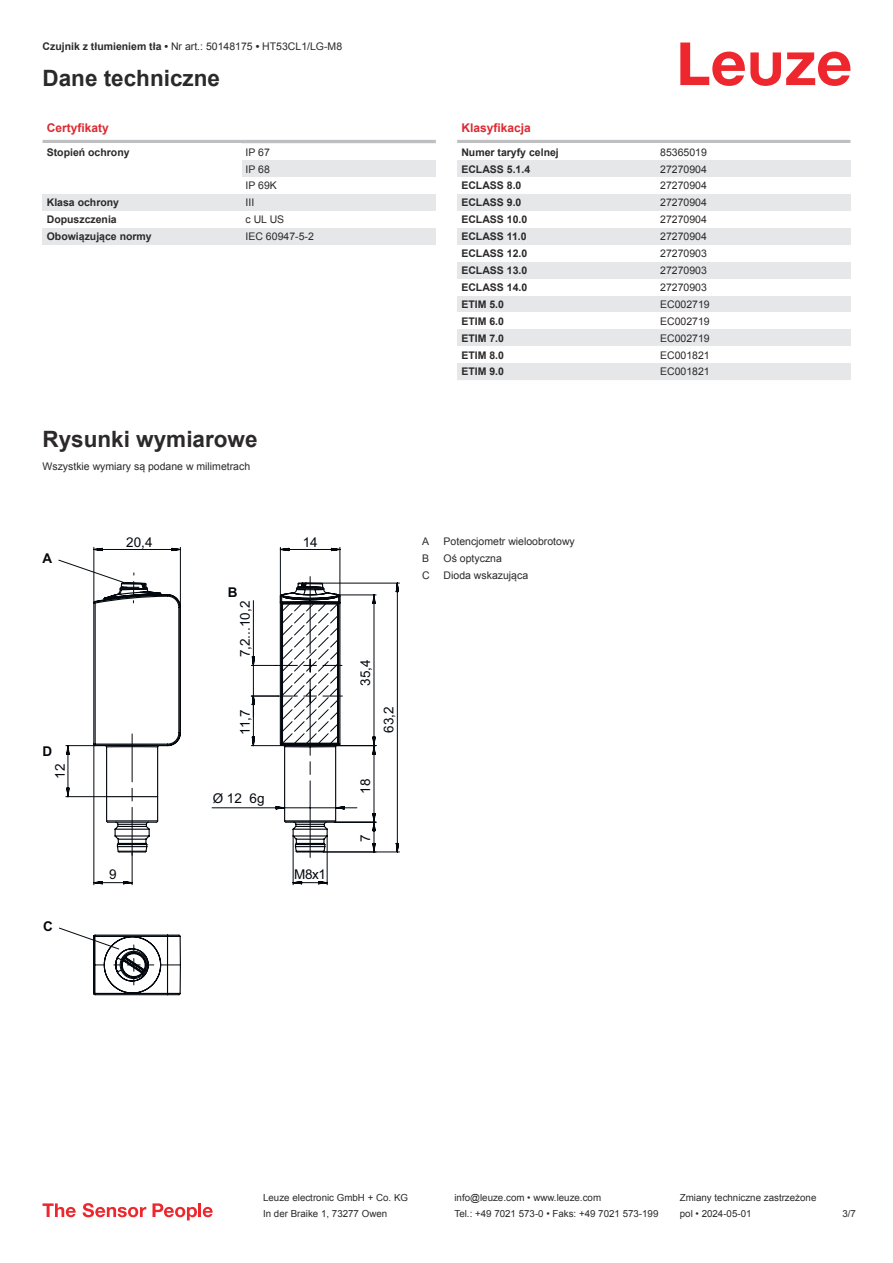
<style>
.page{position:relative;width:893px;height:1263px;background:#fff}
.page>*{position:absolute;margin:0;border:0;box-sizing:border-box;transform-origin:0 0}
.t1{font:700 22.5px "Arial";color:#2b292a}
.t2{font:13.5px "Arial";color:#03080e}
.t3{font:700 13.5px "Arial";color:#03080e}
.t4{font:700 12px "Arial";color:#db2a30}
.t5{font:10.5px/17px "Arial";color:#2b292a}
.t6{font:700 10.5px "Arial";color:#2b292a}
.t7{font:9.75px "Arial";color:#2b292a}
.s1{font-weight:700}
</style>
<div class="page">
<svg style="left:680px;top:43px;width:170px;height:43px"></svg>
<hr style="left:43px;top:140px;width:393px;height:3px;background:#bdbfc1">
<svg style="left:242px;top:143px;width:194px;height:1px"></svg>
<div style="left:242px;top:160px;width:194px;height:17px;background:#e6e7e9"></div>
<div style="left:43px;top:194px;width:199px;height:17px;background:#e6e7e9"></div>
<div style="left:242px;top:194px;width:194px;height:17px;background:#e6e7e9"></div>
<div style="left:43px;top:228px;width:199px;height:17px;background:#e6e7e9"></div>
<div style="left:242px;top:228px;width:194px;height:17px;background:#e6e7e9"></div>
<hr style="left:457px;top:140px;width:393px;height:3px;background:#bdbfc1">
<div style="left:457px;top:160px;width:200px;height:17px;background:#e6e7e9"></div>
<div style="left:657px;top:160px;width:193px;height:17px;background:#e6e7e9"></div>
<div style="left:457px;top:194px;width:200px;height:17px;background:#e6e7e9"></div>
<div style="left:657px;top:194px;width:193px;height:17px;background:#e6e7e9"></div>
<div style="left:457px;top:228px;width:200px;height:17px;background:#e6e7e9"></div>
<div style="left:657px;top:228px;width:193px;height:17px;background:#e6e7e9"></div>
<div style="left:457px;top:262px;width:200px;height:17px;background:#e6e7e9"></div>
<div style="left:657px;top:262px;width:193px;height:17px;background:#e6e7e9"></div>
<div style="left:457px;top:296px;width:200px;height:16px;background:#e6e7e9"></div>
<div style="left:657px;top:296px;width:193px;height:16px;background:#e6e7e9"></div>
<div style="left:457px;top:329px;width:200px;height:17px;background:#e6e7e9"></div>
<div style="left:657px;top:329px;width:193px;height:17px;background:#e6e7e9"></div>
<div style="left:457px;top:363px;width:200px;height:17px;background:#e6e7e9"></div>
<div style="left:657px;top:363px;width:193px;height:17px;background:#e6e7e9"></div>
<svg style="left:43px;top:1203px;width:33px;height:14px"></svg>
<svg style="left:83px;top:1203px;width:63px;height:14px"></svg>
<svg style="left:153px;top:1203px;width:44px;height:17px"></svg>
<hr style="left:198px;top:1203px;width:3px;height:14px;background:#ed272d">
<svg style="left:203px;top:1207px;width:10px;height:10px"></svg>
<svg style="left:377px;top:582px;width:23px;height:271px"></svg>
<svg style="left:358px;top:582px;width:19px;height:271px"></svg>
<svg style="left:58px;top:547px;width:300px;height:439px"></svg>
<p class="t5" style="left:43px;top:39px;width:301px"><span class="s1">Czujnik z tłumieniem tła •</span> Nr art.: 50148175 <span class="s1">•</span> HT53CL1/LG-M8</p>
<h1 class="t1" style="left:43px;top:70px;width:179px">Dane techniczne</h1>
<p class="t4" style="left:47px;top:120px;width:64px">Certyfikaty</p>
<p class="t6" style="left:47px;top:145px;width:84px">Stopień ochrony</p>
<p class="t5" style="left:246px;top:144px;width:33px">IP 67<br>IP 68<br>IP 69K</p>
<p class="t6" style="left:47px;top:199px;width:74px">Klasa ochrony</p>
<p class="t5" style="left:246px;top:195px;width:10px">III</p>
<p class="t6" style="left:47px;top:216px;width:72px">Dopuszczenia</p>
<p class="t5" style="left:246px;top:212px;width:40px">c UL US</p>
<p class="t6" style="left:47px;top:229px;width:107px">Obowiązujące normy</p>
<p class="t5" style="left:246px;top:228px;width:70px">IEC 60947-5-2</p>
<h1 class="t1" style="left:43px;top:424px;width:217px">Rysunki wymiarowe</h1>
<p class="t5" style="left:43px;top:458px;width:209px">Wszystkie wymiary są podane w milimetrach</p>
<p class="t3" style="left:43px;top:550px;width:11px">A</p>
<p class="t2" style="left:126px;top:537px;width:28px">20,4</p>
<p class="t3" style="left:43px;top:744px;width:11px">D</p>
<p class="t2" style="left:55px;top:779px;width:17px;rotate:-90deg">12</p>
<p class="t3" style="left:43px;top:918px;width:11px">C</p>
<p class="t2" style="left:109px;top:869px;width:9px">9</p>
<p class="t3" style="left:228px;top:585px;width:11px">B</p>
<p class="t2" style="left:240px;top:657px;width:58px;rotate:-90deg">7,2...10,2</p>
<p class="t2" style="left:240px;top:735px;width:27px;rotate:-90deg">11,7</p>
<p class="t2" style="left:213px;top:793px;width:53px">Ø 12 6g</p>
<p class="t2" style="left:303px;top:537px;width:17px">14</p>
<p class="t2" style="left:294px;top:869px;width:33px">M8x1</p>
<p class="t2" style="left:360px;top:686px;width:28px;rotate:-90deg">35,4</p>
<p class="t2" style="left:384px;top:733px;width:28px;rotate:-90deg">63,2</p>
<p class="t2" style="left:360px;top:794px;width:17px;rotate:-90deg">18</p>
<p class="t2" style="left:360px;top:842px;width:9px;rotate:-90deg">7</p>
<p class="t4" style="left:461px;top:120px;width:71px">Klasyfikacja</p>
<p class="t6" style="left:461px;top:145px;width:99px">Numer taryfy celnej</p>
<p class="t5" style="left:660px;top:143px;width:48px">85365019</p>
<p class="t6" style="left:461px;top:161px;width:70px">ECLASS 5.1.4</p>
<p class="t5" style="left:660px;top:160px;width:48px">27270904</p>
<p class="t6" style="left:461px;top:178px;width:62px">ECLASS 8.0</p>
<p class="t5" style="left:660px;top:177px;width:48px">27270904</p>
<p class="t6" style="left:461px;top:195px;width:62px">ECLASS 9.0</p>
<p class="t5" style="left:660px;top:194px;width:48px">27270904</p>
<p class="t6" style="left:461px;top:212px;width:67px">ECLASS 10.0</p>
<p class="t5" style="left:660px;top:211px;width:48px">27270904</p>
<p class="t6" style="left:461px;top:229px;width:67px">ECLASS 11.0</p>
<p class="t5" style="left:660px;top:228px;width:48px">27270904</p>
<p class="t6" style="left:461px;top:246px;width:67px">ECLASS 12.0</p>
<p class="t5" style="left:660px;top:245px;width:48px">27270903</p>
<p class="t6" style="left:461px;top:263px;width:67px">ECLASS 13.0</p>
<p class="t5" style="left:660px;top:262px;width:48px">27270903</p>
<p class="t6" style="left:461px;top:280px;width:67px">ECLASS 14.0</p>
<p class="t5" style="left:660px;top:279px;width:48px">27270903</p>
<p class="t6" style="left:461px;top:297px;width:44px">ETIM 5.0</p>
<p class="t5" style="left:660px;top:296px;width:51px">EC002719</p>
<p class="t6" style="left:461px;top:314px;width:44px">ETIM 6.0</p>
<p class="t5" style="left:660px;top:312px;width:51px">EC002719</p>
<p class="t6" style="left:461px;top:331px;width:44px">ETIM 7.0</p>
<p class="t5" style="left:660px;top:329px;width:51px">EC002719</p>
<p class="t6" style="left:461px;top:347px;width:44px">ETIM 8.0</p>
<p class="t5" style="left:660px;top:346px;width:51px">EC001821</p>
<p class="t6" style="left:461px;top:364px;width:44px">ETIM 9.0</p>
<p class="t5" style="left:660px;top:363px;width:51px">EC001821</p>
<p class="t5" style="left:422px;top:533px;width:9px">A</p>
<p class="t5" style="left:444px;top:532px;width:133px">Potencjometr wieloobrotowy</p>
<p class="t5" style="left:422px;top:550px;width:9px">B</p>
<p class="t5" style="left:444px;top:549px;width:60px">Oś optyczna</p>
<p class="t5" style="left:422px;top:567px;width:9px">C</p>
<p class="t5" style="left:444px;top:566px;width:86px">Dioda wskazująca</p>
<p class="t7" style="left:263px;top:1191px;width:146px">Leuze electronic GmbH + Co. KG</p>
<p class="t7" style="left:454px;top:1191px;width:148px">info@leuze.com • www.leuze.com</p>
<p class="t7" style="left:680px;top:1191px;width:138px">Zmiany techniczne zastrzeżone</p>
<p class="t7" style="left:263px;top:1210px;width:126px">In der Braike 1, 73277 Owen</p>
<p class="t7" style="left:454px;top:1207px;width:205px">Tel.: +49 7021 573-0 • Faks: +49 7021 573-199</p>
<p class="t7" style="left:680px;top:1207px;width:73px">pol • 2024-05-01</p>
<p class="t7" style="left:842px;top:1210px;width:15px">3 /7</p>
</div>
